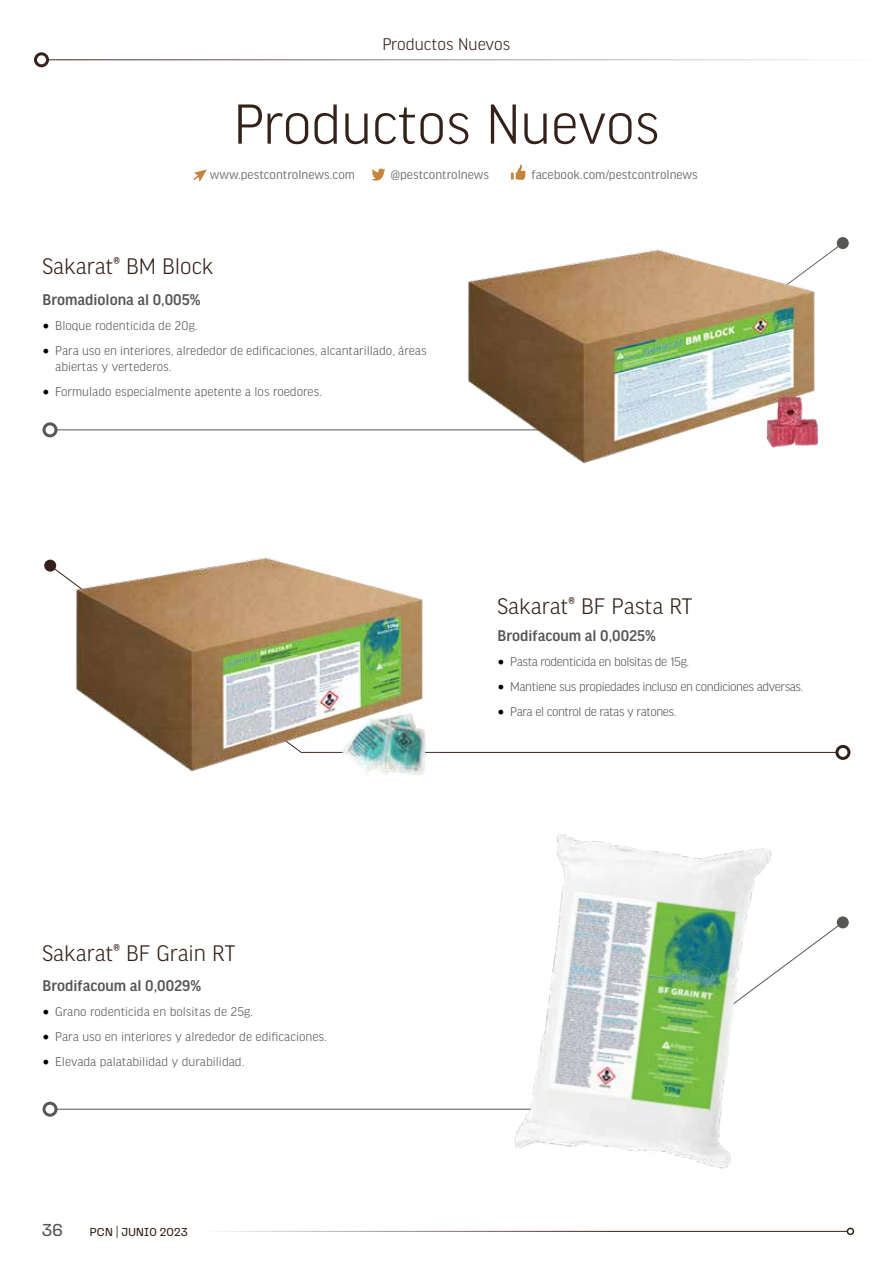
<style>
.page{position:relative;width:893px;height:1263px;background:#fff}
.page>*{position:absolute;margin:0;border:0;box-sizing:border-box;transform-origin:0 0}
.t1{font:300 60px "Good Headline Pro";color:#34221a}
.t2{font:300 24px "Good Headline Pro";color:#34221a}
.t3{font:300 18px "Good Headline Pro";color:#34221a}
.t4{font:18px "Loos Normal";color:#575756}
.t5{font:500 16.5px "Good Headline Pro";color:#575756}
.t6{font:300 13.5px/16.5px "Good Headline Pro";color:#575756}
.t7{font:300 13.5px "Good Headline Pro";letter-spacing:-.03em;color:#575756}
.t8{font:13.5px "Good Headline Pro";color:#6f7171}
.t9{font:12px "Loos Normal";letter-spacing:.02em;color:#34221a}
.s1{font-family:"Minion Pro";font-weight:400;font-size:18px;color:#000}
.s2{font-weight:300}
</style>
<div class="page">
<div style="left:837px;top:916px;width:12px;height:12px;background:#575756;border-radius:50%"></div>
<div style="left:43px;top:1102px;width:15px;height:15px;border:3px solid #575756;border-radius:50%"></div>
<svg style="left:52px;top:565px;width:783px;height:188px"></svg>
<div style="left:44px;top:560px;width:12px;height:12px;background:#34221a;border-radius:50%"></div>
<div style="left:835px;top:745px;width:15px;height:15px;border:3px solid #34221a;border-radius:50%"></div>
<div style="left:837px;top:237px;width:12px;height:12px;background:#575756;border-radius:50%"></div>
<div style="left:43px;top:422px;width:15px;height:15px;border:3px solid #575756;border-radius:50%"></div>
<img style="left:450px;top:249px;width:382px;height:215px">
<img style="left:57px;top:557px;width:383px;height:218px">
<img style="left:503px;top:834px;width:285px;height:335px">
<svg style="left:193px;top:169px;width:14px;height:13px"></svg>
<svg style="left:371px;top:168px;width:14px;height:13px"></svg>
<svg style="left:511px;top:165px;width:15px;height:15px"></svg>
<hr style="left:48px;top:60px;width:843px;height:1px;background:#34221a">
<div style="left:34px;top:52px;width:15px;height:15px;border:3px solid #34221a;border-radius:50%"></div>
<hr style="left:195px;top:1231px;width:652px;height:1px;background:#34221a">
<div style="left:847px;top:1227px;width:7px;height:8px;border:2px solid #34221a;border-radius:50%"></div>
<h3 class="t3" style="left:382px;top:35px;width:129px">Productos Nuevos</h3>
<h1 class="t1" style="left:233px;top:94px;width:428px">Productos Nuevos</h1>
<p class="t8" style="left:210px;top:167px;width:147px">www.pestcontrolnews.com</p>
<p class="t8" style="left:391px;top:167px;width:100px">@pestcontrolnews</p>
<p class="t8" style="left:531px;top:167px;width:168px">facebook.com/pestcontrolnews</p>
<h2 class="t2" style="left:43px;top:254px;width:173px">Sakarat® BM Block</h2>
<p class="t5" style="left:43px;top:291px;width:159px">Bromadiolona al 0,005%</p>
<p class="t6" style="left:43px;top:317px;width:157px"><span class="s1">•</span> Bloque rodenticida de 20g.</p>
<p class="t6" style="left:55px;top:342px;width:373px;text-indent:-13px"><span class="s1">•</span> Para uso en interiores, alrededor de edificaciones, alcantarillado, áreas abiertas y vertederos.</p>
<p class="t6" style="left:43px;top:384px;width:281px"><span class="s1">•</span> Formulado especialmente apetente a los roedores.</p>
<h2 class="t2" style="left:497px;top:594px;width:196px">Sakarat® BF Pasta RT</h2>
<p class="t5" style="left:497px;top:627px;width:160px">Brodifacoum al 0,0025%</p>
<p class="t7" style="left:497px;top:654px;width:193px"><span class="s1">•</span> Pasta rodenticida en bolsitas de 15g.</p>
<p class="t7" style="left:497px;top:679px;width:308px"><span class="s1">•</span> Mantiene sus propiedades incluso en condiciones adversas.</p>
<p class="t7" style="left:497px;top:704px;width:181px"><span class="s1">•</span> Para el control de ratas y ratones.</p>
<h2 class="t2" style="left:43px;top:941px;width:194px">Sakarat® BF Grain RT</h2>
<p class="t5" style="left:43px;top:978px;width:160px">Brodifacoum al 0,0029%</p>
<p class="t6" style="left:43px;top:1004px;width:212px"><span class="s1">•</span> Grano rodenticida en bolsitas de 25g.</p>
<p class="t6" style="left:43px;top:1029px;width:286px"><span class="s1">•</span> Para uso en interiores y alrededor de edificaciones.</p>
<p class="t6" style="left:43px;top:1054px;width:203px"><span class="s1">•</span> Elevada palatabilidad y durabilidad.</p>
<h3 class="t4" style="left:42px;top:1218px;width:23px">36</h3>
<p class="t9" style="left:90px;top:1224px;width:100px">PCN <span class="s2">|</span> JUNI0 2023</p>
</div>
